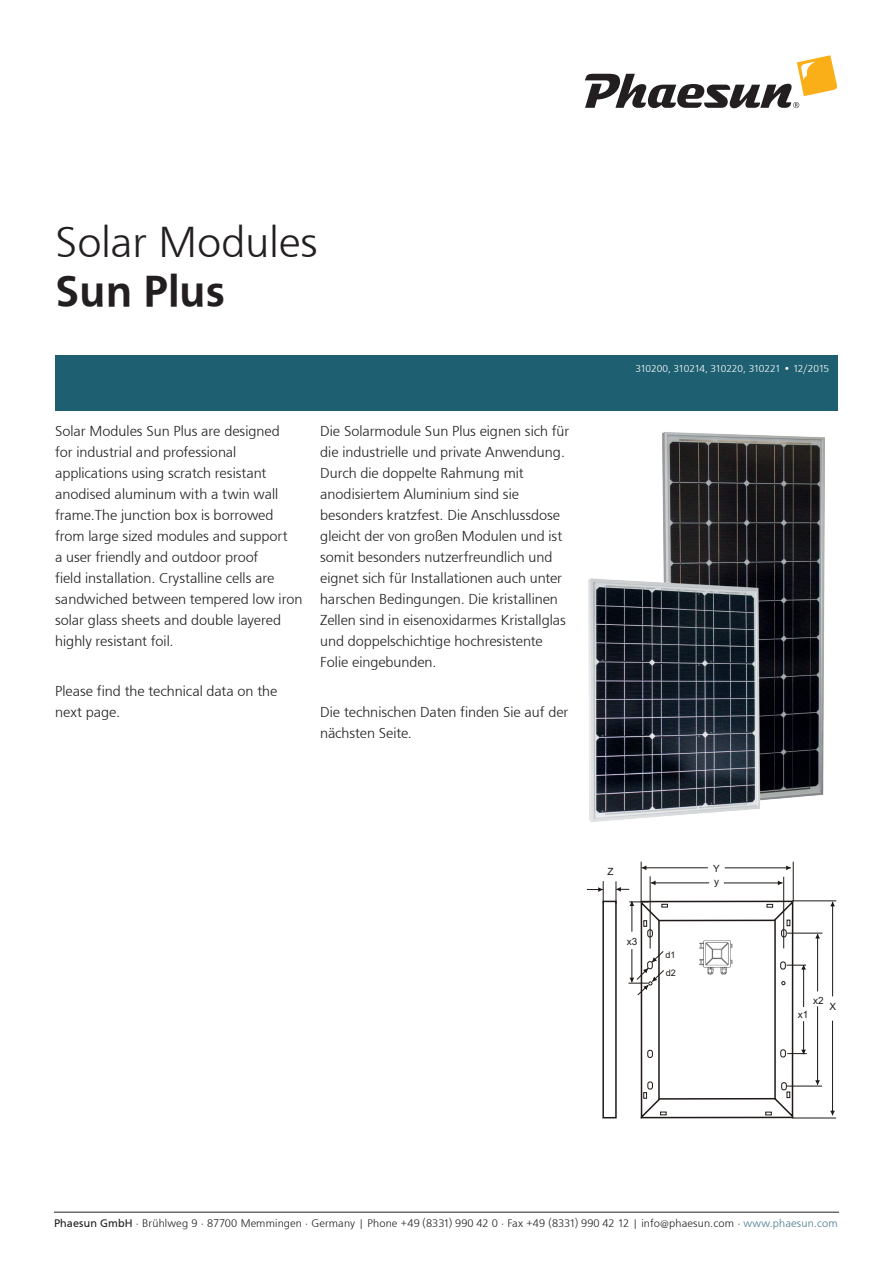
<style>
.page{position:relative;width:893px;height:1263px;background:#fff}
.page>*{position:absolute;margin:0;border:0;box-sizing:border-box;transform-origin:0 0}
.t1{font:300 45px/49.5px "Front Page";color:#231f20}
.features{font:300 15px/21px "Front Page";color:#231f20}
.t2{font:300 11.4px "Front Page";letter-spacing:.01em;color:#231f20}
.t3{font:300 10.5px "Front Page";letter-spacing:-.05em;color:#fff}
.t4{font:9.9px "Arial";color:#1f1a17}
.t5{font:9px/17.9px "Arial";color:#1f1a17}
.s1{font-weight:500}
.s2{font-weight:400}
.s3{color:#477788}
</style>
<div class="page">
<svg style="left:585px;top:55px;width:252px;height:53px"></svg>
<div style="left:55px;top:355px;width:783px;height:55px;background:#1e6071"></div>
<hr style="left:54px;top:1212px;width:785px;height:1px;background:#231f20">
<img style="left:662px;top:432px;width:163px;height:368px">
<img style="left:588px;top:568px;width:174px;height:254px">
<hr style="left:792px;top:900px;width:44px;height:1px;background:#1f1a17">
<hr style="left:641px;top:861px;width:1px;height:40px;background:#1f1a17">
<hr style="left:650px;top:876px;width:1px;height:72px;background:#1f1a17">
<hr style="left:792px;top:1118px;width:44px;height:1px;background:#1f1a17">
<hr style="left:787px;top:1086px;width:35px;height:1px;background:#1f1a17">
<hr style="left:787px;top:933px;width:35px;height:1px;background:#1f1a17">
<hr style="left:793px;top:862px;width:1px;height:39px;background:#1f1a17">
<hr style="left:783px;top:877px;width:1px;height:71px;background:#1f1a17">
<hr style="left:832px;top:902px;width:1px;height:94px;background:#1f1a17">
<hr style="left:817px;top:934px;width:1px;height:57px;background:#1f1a17">
<hr style="left:642px;top:867px;width:66px;height:1px;background:#1f1a17">
<hr style="left:651px;top:883px;width:58px;height:1px;background:#1f1a17">
<hr style="left:832px;top:1021px;width:1px;height:94px;background:#1f1a17">
<hr style="left:817px;top:1006px;width:1px;height:79px;background:#1f1a17">
<svg style="left:815px;top:1080px;width:5px;height:5px"></svg>
<hr style="left:725px;top:867px;width:66px;height:1px;background:#1f1a17">
<svg style="left:786px;top:865px;width:5px;height:5px"></svg>
<hr style="left:724px;top:883px;width:58px;height:1px;background:#1f1a17">
<svg style="left:778px;top:880px;width:4px;height:5px"></svg>
<svg style="left:587px;top:881px;width:17px;height:20px"></svg>
<div style="left:602px;top:901px;width:15px;height:217px;border:2px solid #1f1a17"></div>
<hr style="left:641px;top:901px;width:152px;height:1px;background:#1f1a17">
<hr style="left:641px;top:1117px;width:152px;height:1px;background:#1f1a17">
<hr style="left:658px;top:919px;width:117px;height:2px;background:#1f1a17">
<hr style="left:659px;top:1098px;width:116px;height:2px;background:#1f1a17">
<img style="left:700px;top:940px;width:32px;height:34px">
<svg style="left:616px;top:880px;width:51px;height:239px"></svg>
<svg style="left:766px;top:898px;width:41px;height:220px"></svg>
<p class="t1" style="left:55px;top:218px;width:264px">Solar Modules<br><span class="s1">Sun Plus</span></p>
<p class="features" style="left:55px;top:420px;width:249px">Solar Modules Sun Plus are designed<br>for industrial and professional applications using scratch resistant anodised aluminum with a twin wall frame.The junction box is borrowed from large sized modules and support<br>a user friendly and outdoor proof<br>field installation. Crystalline cells are sandwiched between tempered low iron solar glass sheets and double layered highly resistant foil.</p>
<p class="features" style="left:55px;top:681px;width:224px">Please find the technical data on the next page.</p>
<p class="features" style="left:320px;top:420px;width:251px">Die Solarmodule Sun Plus eignen sich für die industrielle und private Anwendung.<br>Durch die doppelte Rahmung mit anodisiertem Aluminium sind sie besonders kratzfest. Die Anschlussdose gleicht der von großen Modulen und ist somit besonders nutzerfreundlich und eignet sich für Installationen auch unter harschen Bedingungen. Die kristallinen Zellen sind in eisenoxidarmes Kristallglas und doppelschichtige hochresistente Folie eingebunden.</p>
<p class="features" style="left:320px;top:702px;width:250px">Die technischen Daten finden Sie auf der nächsten Seite.</p>
<p class="t3" style="left:635px;top:363px;width:195px">310200, 310214, 310220, 310221 • 12/2015</p>
<p class="t4" style="left:607px;top:865px;width:8px">Z</p>
<p class="t4" style="left:627px;top:935px;width:12px">x3</p>
<p class="t5" style="left:666px;top:947px;width:12px">d1 d2</p>
<p class="t4" style="left:713px;top:862px;width:8px">Y</p>
<p class="t4" style="left:714px;top:875px;width:6px">y</p>
<p class="t4" style="left:813px;top:994px;width:12px">x2</p>
<p class="t4" style="left:830px;top:1000px;width:8px">X</p>
<p class="t4" style="left:798px;top:1008px;width:12px">x1</p>
<p class="t2" style="left:54px;top:1217px;width:785px"><span class="s2">Phaesun GmbH</span> · Brühlweg 9 · 87700 Memmingen · Germany | Phone +49 (8331) 990 42 0 · Fax +49 (8331) 990 42 12 | info@phaesun.com · <span class="s3">www.phaesun.com------</span></p>
</div>
